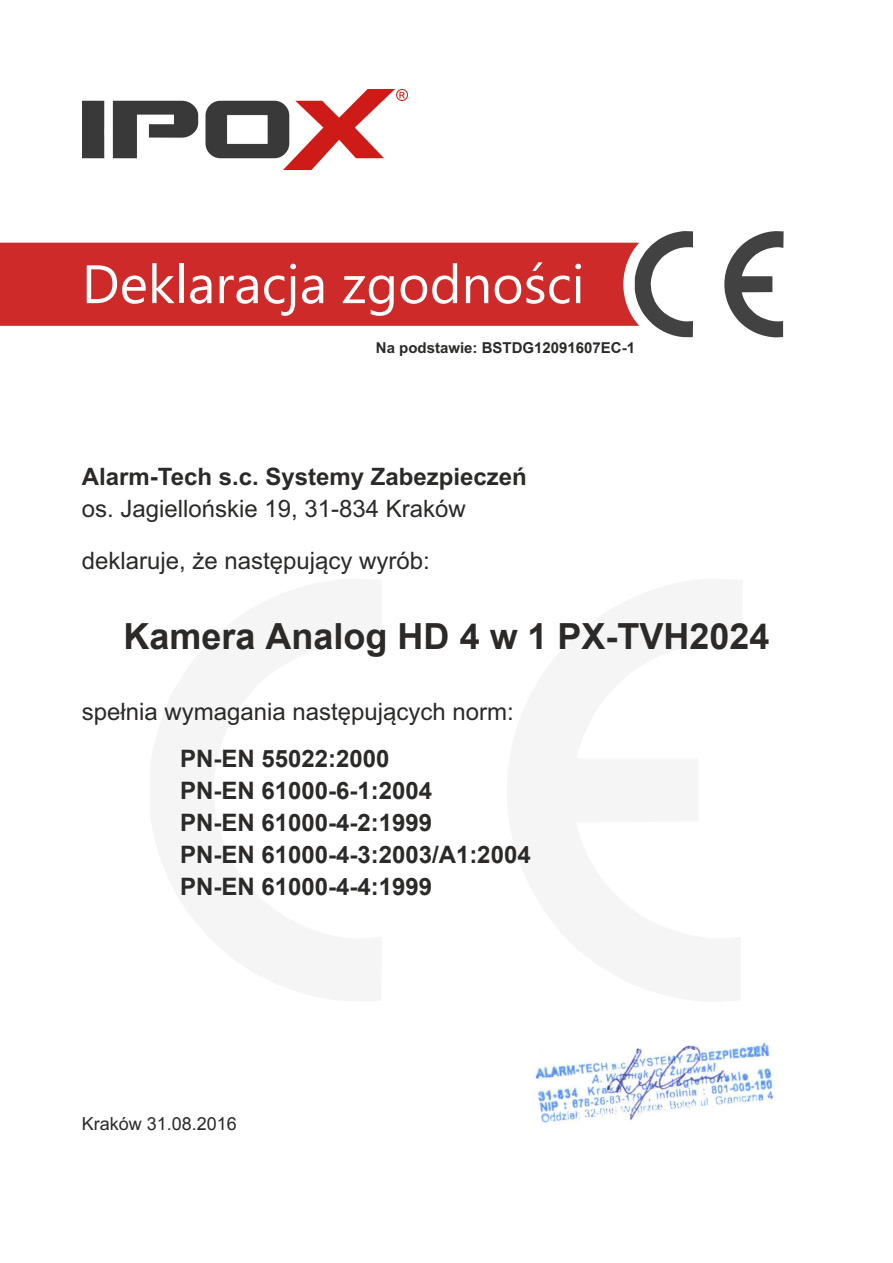
<style>
.page{position:relative;width:893px;height:1263px;background:#fff}
.page>*{position:absolute;margin:0;border:0;box-sizing:border-box;transform-origin:0 0}
.t1{font:54px "Segoe UI";color:#fefefe}
.t2{font:700 36px "Arial";color:#2b2a29}
.t3{font:700 24px/32.1px "Arial";color:#2b2a29}
.t4{font:24px/51.8px "Arial";color:#2b2a29}
.t5{font:700 24px "Arial";color:#2b2a29}
.t6{font:18px "Arial";color:#2b2a29}
.t7{font:700 15px "Arial";color:#2b2a29}
.s1{font-style:inherit}
</style>
<div class="page">
<img style="left:533px;top:1041px;width:242px;height:83px">
<div style="left:0;top:243px;width:635px;height:83px;background:#cf2a2a"></div>
<svg style="left:635px;top:231px;width:58px;height:106px"></svg>
<svg style="left:724px;top:231px;width:60px;height:107px"></svg>
<img style="left:83px;top:89px;width:324px;height:80px">
<h1 class="t1" style="left:82px;top:264px;width:504px">Deklaracja zgodności</h1>
<p class="t7" style="left:376px;top:340px;width:261px"><span class="s1">Na podstawie:</span> BSTDG12091607EC-1</p>
<p class="t5" style="left:82px;top:468px;width:447px">Alarm-Tech s.c. Systemy Zabezpieczeń</p>
<p class="t4" style="left:82px;top:485px;width:386px">os. Jagiellońskie 19, 31-834 Kraków deklaruje, że następujący wyrób:</p>
<h2 class="t2" style="left:123px;top:619px;width:647px">Kamera Analog HD 4 w 1 PX-TVH2024</h2>
<p class="t4" style="left:82px;top:688px;width:434px">spełnia wymagania następujących norm:</p>
<p class="t3" style="left:180px;top:743px;width:352px">PN-EN 55022:2000<br>PN-EN 61000-6-1:2004<br>PN-EN 61000-4-2:1999<br>PN-EN 61000-4-3:2003/A1:2004<br>PN-EN 61000-4-4:1999</p>
<p class="t6" style="left:82px;top:1115px;width:157px"><span class="s1">Kraków</span> 31.08.2016</p>
</div>
